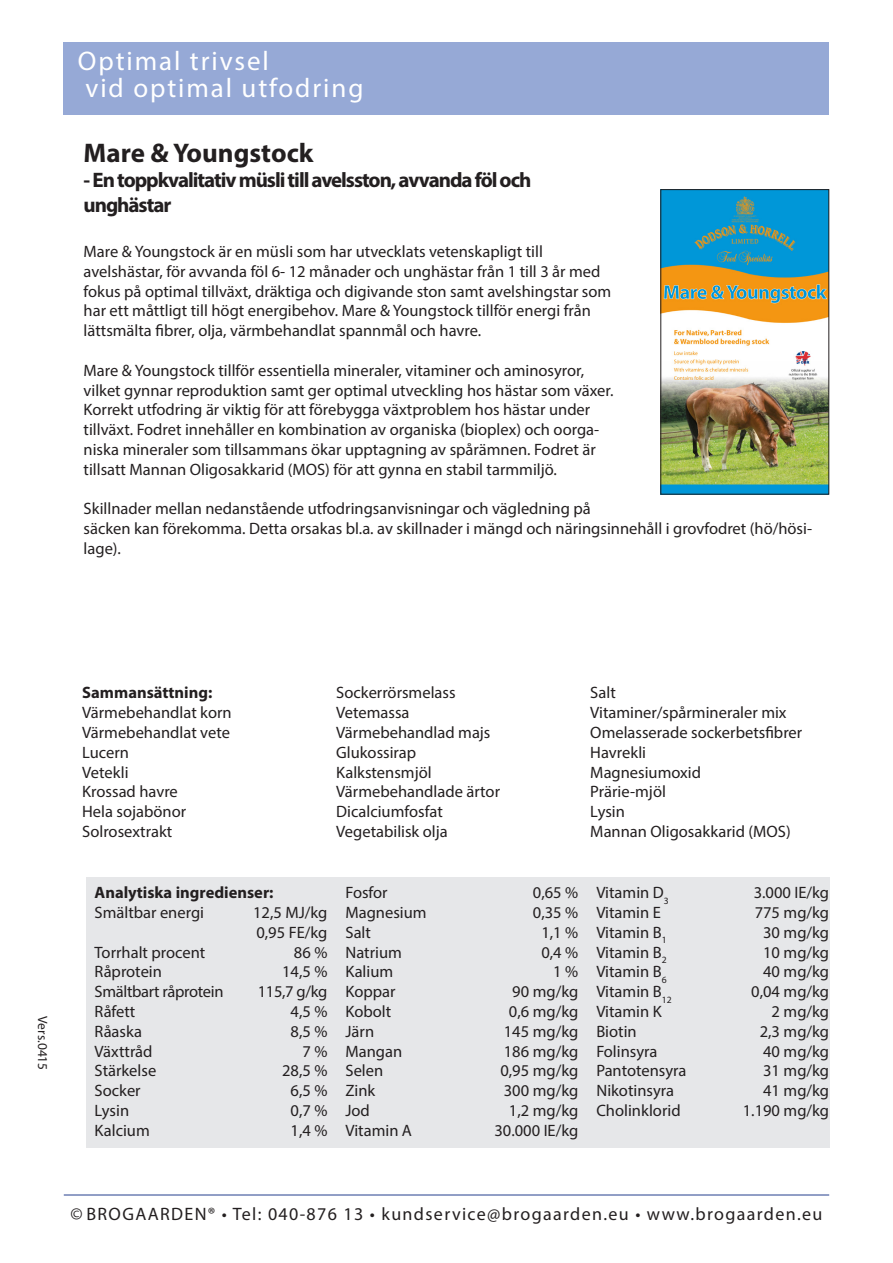
<style>
.page{position:relative;width:893px;height:1263px;background:#fff}
.page>*{position:absolute;margin:0;border:0;box-sizing:border-box;transform-origin:0 0}
.t1{font:27px/27px "Myriad Pro";letter-spacing:.07em;color:#fff}
.t2{font:700 27px "Myriad Pro";color:#231f20}
.t3{font:700 21px/25.2px "Myriad Pro";letter-spacing:-.05em;color:#231f20}
.t4{font:18px "Myriad Pro";letter-spacing:.075em;color:#231f20}
.t5{font:16.5px/19.8px "Myriad Pro";color:#231f20}
.t6{font:700 16.5px "Myriad Pro";color:#231f20}
.t7{font:16.5px "Myriad Pro";letter-spacing:-.02em;color:#231f20}
.t8{font:13.5px "Myriad Pro";color:#231f20}
</style>
<div class="page">
<div style="left:64px;top:43px;width:765px;height:72px;background:#96a9d6"></div>
<hr style="left:64px;top:1194px;width:765px;height:1px;background:#253f8e">
<div style="left:86px;top:877px;width:743px;height:270px;background:#e6e7e9"></div>
<img style="left:662px;top:191px;width:165px;height:302px">
<div style="left:660px;top:189px;width:169px;height:306px;border:1px solid #231f20"></div>
<h1 class="t1" style="left:78px;top:47px;width:287px">Optimal trivsel<br>vid optimal utfodring</h1>
<h1 class="t2" style="left:84px;top:135px;width:231px">Mare &amp; Youngstock</h1>
<p class="t3" style="left:84px;top:166px;width:449px">- En toppkvalitativ müsli till avelsston, avvanda föl och unghästar</p>
<p class="t5" style="left:84px;top:241px;width:529px">Mare &amp; Youngstock är en müsli som har utvecklats vetenskapligt till avelshästar, för avvanda föl 6- 12 månader och unghästar från 1 till 3 år med fokus på optimal tillväxt, dräktiga och digivande ston samt avelshingstar som har ett måttligt till högt energibehov. Mare &amp; Youngstock tillför energi från lättsmälta fibrer, olja, värmbehandlat spannmål och havre.</p>
<p class="t5" style="left:84px;top:360px;width:531px">Mare &amp; Youngstock tillför essentiella mineraler, vitaminer och aminosyror, vilket gynnar reproduktion samt ger optimal utveckling hos hästar som växer.<br>Korrekt utfodring är viktig för att förebygga växtproblem hos hästar under tillväxt. Fodret innehåller en kombination av organiska (bioplex) och oorga&shy;niska mineraler som tillsammans ökar upptagning av spårämnen. Fodret är tillsatt Mannan Oligosakkarid (MOS) för att gynna en stabil tarmmiljö.</p>
<p class="t5" style="left:84px;top:499px;width:730px">Skillnader mellan nedanstående utfodringsanvisningar och vägledning på<br>säcken kan förekomma. Detta orsakas bl.a. av skillnader i mängd och näringsinnehåll i grovfodret (hö/hösi&shy;lage).</p>
<p class="t8" style="left:51px;top:1016px;width:55px;rotate:90deg">Vers.0415</p>
<p class="t6" style="left:82px;top:682px;width:132px">Sammansättning:</p>
<p class="t5" style="left:82px;top:702px;width:151px">Värmebehandlat korn<br>Värmebehandlat vete<br>Lucern<br>Vetekli<br>Krossad havre<br>Hela sojabönor<br>Solrosextrakt</p>
<p class="t5" style="left:336px;top:683px;width:165px">Sockerrörsmelass<br>Vetemassa<br>Värmebehandlad majs<br>Glukossirap<br>Kalkstensmjöl<br>Värmebehandlade ärtor<br>Dicalciumfosfat<br>Vegetabilisk olja</p>
<p class="t5" style="left:590px;top:683px;width:213px">Salt<br>Vitaminer/spårmineraler mix<br>Omelasserade sockerbetsfibrer<br>Havrekli<br>Magnesiumoxid<br>Prärie-mjöl<br>Lysin<br>Mannan Oligosakkarid (MOS)</p>
<p class="t6" style="left:95px;top:882px;width:180px">Analytiska ingredienser:</p>
<p class="t5" style="left:95px;top:902px;width:111px">Smältbar energi</p>
<p class="t5" style="left:253px;top:902px;width:76px">12,5 MJ/kg<br>0,95 FE/kg</p>
<p class="t5" style="left:95px;top:942px;width:112px">Torrhalt procent</p>
<p class="t5" style="left:294px;top:942px;width:35px">86 %</p>
<p class="t5" style="left:95px;top:962px;width:69px">Råprotein</p>
<p class="t5" style="left:282px;top:962px;width:47px">14,5 %</p>
<p class="t7" style="left:95px;top:981px;width:130px">Smältbart råprotein</p>
<p class="t5" style="left:258px;top:981px;width:71px">115,7 g/kg</p>
<p class="t5" style="left:95px;top:1001px;width:42px">Råfett</p>
<p class="t5" style="left:291px;top:1001px;width:38px">4,5 %</p>
<p class="t5" style="left:95px;top:1021px;width:49px">Råaska</p>
<p class="t5" style="left:291px;top:1021px;width:38px">8,5 %</p>
<p class="t5" style="left:95px;top:1041px;width:59px">Växttråd</p>
<p class="t5" style="left:302px;top:1041px;width:27px">7 %</p>
<p class="t5" style="left:95px;top:1061px;width:63px">Stärkelse</p>
<p class="t5" style="left:282px;top:1061px;width:47px">28,5 %</p>
<p class="t5" style="left:95px;top:1080px;width:48px">Socker</p>
<p class="t5" style="left:291px;top:1080px;width:38px">6,5 %</p>
<p class="t5" style="left:95px;top:1100px;width:36px">Lysin</p>
<p class="t5" style="left:291px;top:1100px;width:38px">0,7 %</p>
<p class="t5" style="left:95px;top:1120px;width:57px">Kalcium</p>
<p class="t5" style="left:291px;top:1120px;width:38px">1,4 %</p>
<p class="t5" style="left:345px;top:882px;width:44px">Fosfor</p>
<p class="t5" style="left:533px;top:882px;width:47px">0,65 %</p>
<p class="t5" style="left:345px;top:902px;width:83px">Magnesium</p>
<p class="t5" style="left:533px;top:902px;width:47px">0,35 %</p>
<p class="t5" style="left:345px;top:922px;width:27px">Salt</p>
<p class="t5" style="left:541px;top:922px;width:38px">1,1 %</p>
<p class="t5" style="left:345px;top:942px;width:58px">Natrium</p>
<p class="t5" style="left:541px;top:942px;width:38px">0,4 %</p>
<p class="t5" style="left:345px;top:962px;width:49px">Kalium</p>
<p class="t5" style="left:553px;top:962px;width:27px">1 %</p>
<p class="t5" style="left:345px;top:981px;width:52px">Koppar</p>
<p class="t5" style="left:512px;top:981px;width:68px">90 mg/kg</p>
<p class="t5" style="left:345px;top:1001px;width:47px">Kobolt</p>
<p class="t5" style="left:509px;top:1001px;width:71px">0,6 mg/kg</p>
<p class="t5" style="left:345px;top:1021px;width:30px">Järn</p>
<p class="t5" style="left:504px;top:1021px;width:76px">145 mg/kg</p>
<p class="t5" style="left:345px;top:1041px;width:58px">Mangan</p>
<p class="t5" style="left:504px;top:1041px;width:76px">186 mg/kg</p>
<p class="t5" style="left:345px;top:1061px;width:39px">Selen</p>
<p class="t5" style="left:500px;top:1061px;width:79px">0,95 mg/kg</p>
<p class="t5" style="left:345px;top:1080px;width:31px">Zink</p>
<p class="t5" style="left:504px;top:1080px;width:76px">300 mg/kg</p>
<p class="t5" style="left:345px;top:1100px;width:26px">Jod</p>
<p class="t5" style="left:509px;top:1100px;width:71px">1,2 mg/kg</p>
<p class="t5" style="left:345px;top:1120px;width:68px">Vitamin A</p>
<p class="t5" style="left:494px;top:1120px;width:85px">30.000 IE/kg</p>
<p class="t5" style="left:596px;top:882px;width:74px">Vitamin D<sub>3</sub></p>
<p class="t5" style="left:754px;top:882px;width:77px">3.000 IE/kg</p>
<p class="t5" style="left:596px;top:902px;width:66px">Vitamin E</p>
<p class="t5" style="left:755px;top:902px;width:76px">775 mg/kg</p>
<p class="t5" style="left:596px;top:922px;width:72px">Vitamin B<sub>1</sub></p>
<p class="t5" style="left:763px;top:922px;width:68px">30 mg/kg</p>
<p class="t5" style="left:596px;top:942px;width:72px">Vitamin B<sub>2</sub></p>
<p class="t5" style="left:763px;top:942px;width:68px">10 mg/kg</p>
<p class="t5" style="left:596px;top:962px;width:72px">Vitamin B<sub>6</sub></p>
<p class="t5" style="left:763px;top:962px;width:68px">40 mg/kg</p>
<p class="t5" style="left:596px;top:981px;width:77px">Vitamin B<sub>12</sub></p>
<p class="t5" style="left:751px;top:981px;width:79px">0,04 mg/kg</p>
<p class="t5" style="left:596px;top:1001px;width:67px">Vitamin K</p>
<p class="t5" style="left:772px;top:1001px;width:59px">2 mg/kg</p>
<p class="t5" style="left:596px;top:1021px;width:42px">Biotin</p>
<p class="t5" style="left:760px;top:1021px;width:71px">2,3 mg/kg</p>
<p class="t5" style="left:596px;top:1041px;width:63px">Folinsyra</p>
<p class="t5" style="left:763px;top:1041px;width:68px">40 mg/kg</p>
<p class="t5" style="left:596px;top:1061px;width:92px">Pantotensyra</p>
<p class="t5" style="left:763px;top:1061px;width:68px">31 mg/kg</p>
<p class="t5" style="left:596px;top:1080px;width:79px">Nikotinsyra</p>
<p class="t5" style="left:763px;top:1080px;width:68px">41 mg/kg</p>
<p class="t5" style="left:596px;top:1100px;width:86px">Cholinklorid</p>
<p class="t5" style="left:743px;top:1100px;width:88px">1.190 mg/kg</p>
<p class="t4" style="left:70px;top:1202px;width:754px">© BROGAARDEN® • Tel: 040-876 13 • kundservice@brogaarden.eu • www.brogaarden.eu</p>
</div>
